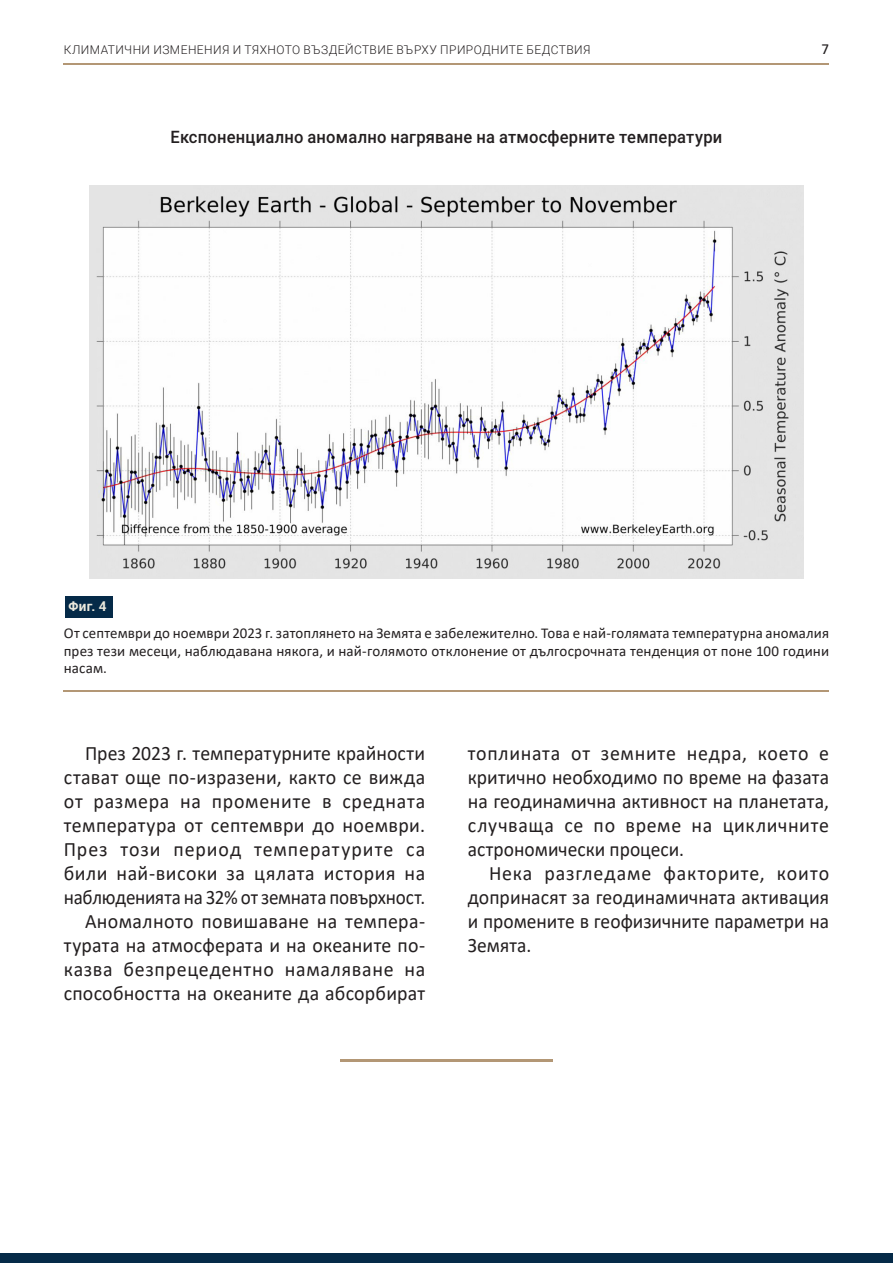
<style>
.page{position:relative;width:893px;height:1263px;background:#fff}
.page>*{position:absolute;margin:0;border:0;box-sizing:border-box;transform-origin:0 0}
.ОСНОВЕН-2{font:20.4px/24px "Calibri";letter-spacing:.01em;color:#231f20;text-align:justify}
.ОСНОВЕН-2-2{font:20.4px/24px "Calibri";letter-spacing:.03em;color:#231f20}
.Верх_графика{font:500 17.1px "Roboto";letter-spacing:.01em;color:#231f20;scale:.96 1}
.Подпис_рисунка_NEW{font:15px/17.2px "Calibri";letter-spacing:.01em;color:#231f20;text-align:justify}
.t1{font:15px "HS Grotesk Bg";color:#231f20}
.Сноска{font:700 13.5px "Roboto";color:#ebe9dd}
.t2{font:300 12px "Roboto";letter-spacing:.035em;color:#231f20}
</style>
<div class="page">
<hr style="left:64px;top:63px;width:765px;height:2px;background:#b39775">
<div style="left:0;top:1253px;width:893px;height:10px;background:#052a48"></div>
<hr style="left:64px;top:690px;width:765px;height:1px;background:#b39775">
<img style="left:90px;top:185px;width:713px;height:393px">
<hr style="left:340px;top:1060px;width:213px;height:2px;background:#b39775">
<div style="left:65px;top:597px;width:48px;height:21px;background:#052a48"></div>
<p class="t2" style="left:64px;top:41px;width:528px">КЛИМАТИЧНИ ИЗМЕНЕНИЯ И ТЯХНОТО ВЪЗДЕЙСТВИЕ ВЪРХУ ПРИРОДНИТЕ БЕДСТВИЯ</p>
<p class="t1" style="left:821px;top:42px;width:9px">7</p>
<p class="Верх_графика" style="left:171px;top:125px;width:576px">Експоненциално аномално нагряване на атмосферните температури</p>
<p class="Сноска" style="left:68px;top:597px;width:40px">Фиг. 4</p>
<p class="Подпис_рисунка_NEW" style="left:64px;top:624px;width:767px">От септември до ноември 2023 г. затоплянето на Земята е забележително. Това е най-голямата температурна аномалия през тези месеци, наблюдавана някога, и най-голямото отклонение от дългосрочната тенденция от поне 100 години насам.</p>
<p class="ОСНОВЕН-2" style="left:64px;top:740px;width:363px;text-indent:21px">През 2023 г. температурните крайности стават още по-изразени, както се вижда от размера на промените в средната температура от септември до ноември.<br>През този период температурите са били най-високи за цялата история на наблюденията на 32% от земната повърхност.</p>
<p class="ОСНОВЕН-2" style="left:85px;top:908px;width:342px">Аномалното повишаване на темпера-</p>
<p class="ОСНОВЕН-2" style="left:64px;top:932px;width:363px">турата на атмосферата и на океаните по-</p>
<p class="ОСНОВЕН-2-2" style="left:64px;top:956px;width:363px">казва безпрецедентно намаляване на способността на океаните да абсорбират</p>
<p class="ОСНОВЕН-2" style="left:468px;top:740px;width:363px">топлината от земните недра, което е критично необходимо по време на фазата на геодинамична активност на планетата, случваща се по време на цикличните астрономически процеси.</p>
<p class="ОСНОВЕН-2" style="left:468px;top:860px;width:363px;text-indent:21px">Нека разгледаме факторите, които допринасят за геодинамичната активация и промените в геофизичните параметри на Земята.</p>
</div>
